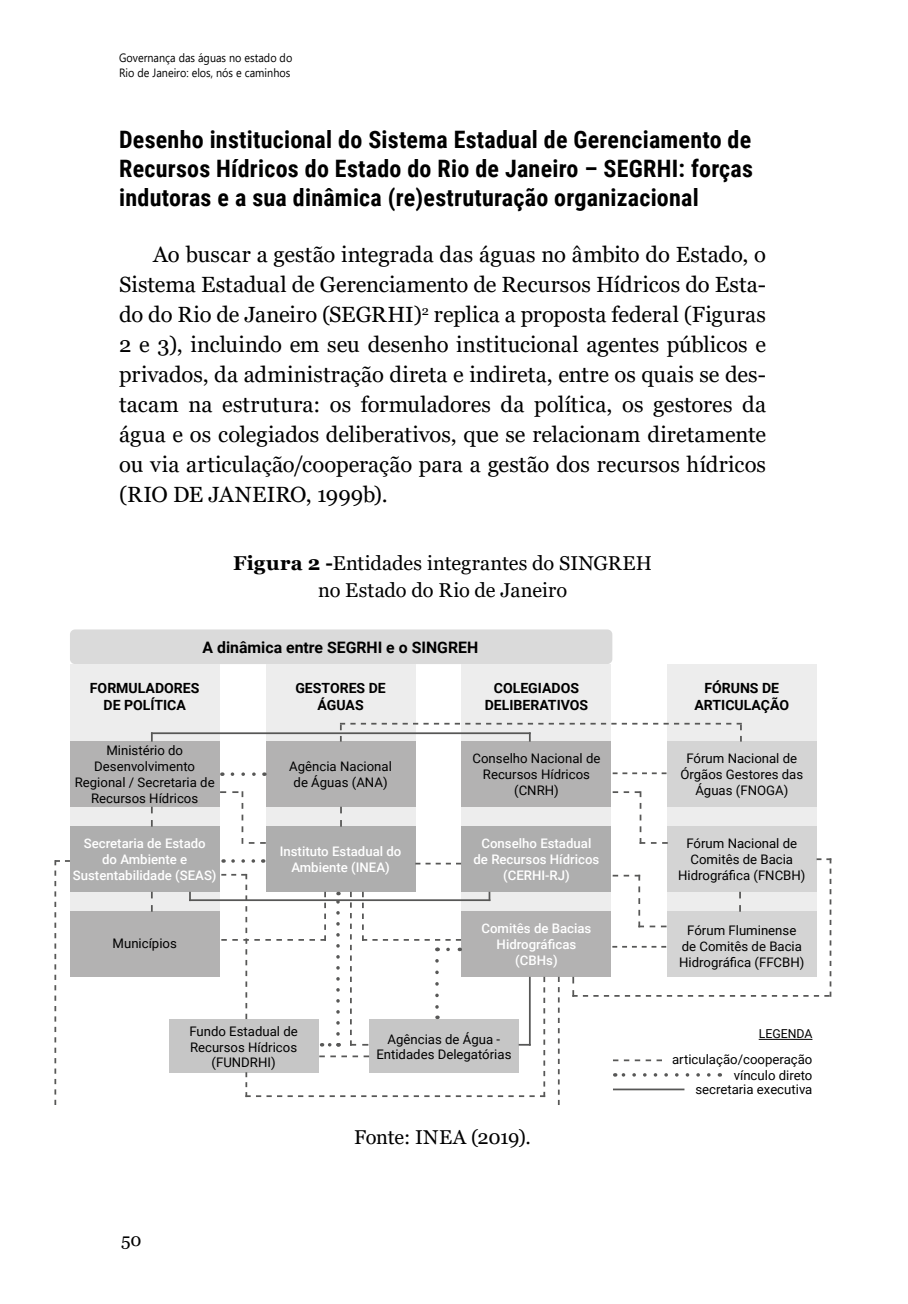
<style>
.page{position:relative;width:908px;height:1304px;background:#fff}
.page>*{position:absolute;margin:0;border:0;box-sizing:border-box;transform-origin:0 0}
.t1{font:700 24px/28.8px "Roboto Condensed";letter-spacing:.01em;color:#000;text-align:justify}
.t2{font:22px/30px "Georgia";letter-spacing:.005em;color:#000;text-align:justify}
.t3{font:20px/27.6px "Georgia";letter-spacing:-.005em;color:#000;text-align:center}
.t4{font:18px "Georgia";color:#000}
.t5{font:700 15.8px "Roboto";color:#000}
.t6{font:700 14px/16.8px "Roboto";color:#000;text-align:center}
.t7{font:13.2px/15.8px "Roboto";color:#000;text-align:center}
.t8{font:500 13.2px/15.8px "Roboto";color:#fff;text-align:center}
.t9{font:12.2px "Roboto";color:#000}
.t10{font:12px/14.4px "Segoe UI";color:#000;scale:.9 1}
.s1{font-weight:700}
</style>
<div class="page">
<div style="left:70px;top:629px;width:542px;height:35px;background:#dadada;border-radius:5px"></div>
<div style="left:666px;top:664px;width:150px;height:78px;background:#ededed"></div>
<div style="left:666px;top:807px;width:150px;height:20px;background:#ededed"></div>
<div style="left:70px;top:664px;width:149px;height:78px;background:#ededed"></div>
<div style="left:70px;top:807px;width:149px;height:20px;background:#ededed"></div>
<div style="left:70px;top:892px;width:149px;height:20px;background:#ededed"></div>
<div style="left:266px;top:664px;width:149px;height:78px;background:#ededed"></div>
<div style="left:266px;top:807px;width:149px;height:20px;background:#ededed"></div>
<div style="left:461px;top:664px;width:150px;height:78px;background:#ededed"></div>
<div style="left:461px;top:807px;width:150px;height:20px;background:#ededed"></div>
<div style="left:461px;top:892px;width:150px;height:20px;background:#ededed"></div>
<div style="left:70px;top:742px;width:149px;height:65px;background:#b3b2b2"></div>
<div style="left:70px;top:827px;width:149px;height:65px;background:#aeaeae"></div>
<div style="left:70px;top:912px;width:149px;height:65px;background:#b3b2b2"></div>
<div style="left:266px;top:742px;width:149px;height:65px;background:#b3b2b2"></div>
<div style="left:266px;top:827px;width:149px;height:65px;background:#aeaeae"></div>
<div style="left:461px;top:742px;width:150px;height:65px;background:#b3b2b2"></div>
<div style="left:461px;top:827px;width:150px;height:65px;background:#aeaeae"></div>
<div style="left:461px;top:912px;width:150px;height:65px;background:#b3b2b2"></div>
<div style="left:666px;top:742px;width:150px;height:65px;background:#d4d4d4"></div>
<div style="left:666px;top:827px;width:150px;height:65px;background:#d4d4d4"></div>
<div style="left:169px;top:1019px;width:149px;height:53px;background:#c6c6c6"></div>
<svg style="left:151px;top:734px;width:2px;height:8px"></svg>
<hr style="left:612px;top:1089px;width:72px;height:1px;background:#575756">
<hr style="left:151px;top:732px;width:379px;height:2px;background:#575756">
<hr style="left:189px;top:899px;width:301px;height:2px;background:#575756">
<svg style="left:612px;top:772px;width:54px;height:2px"></svg>
<svg style="left:613px;top:1059px;width:48px;height:2px"></svg>
<svg style="left:232px;top:772px;width:24px;height:4px"></svg>
<svg style="left:233px;top:859px;width:30px;height:4px"></svg>
<svg style="left:614px;top:1073px;width:94px;height:4px"></svg>
<svg style="left:220px;top:791px;width:23px;height:53px"></svg>
<svg style="left:557px;top:977px;width:2px;height:128px"></svg>
<svg style="left:151px;top:807px;width:2px;height:20px"></svg>
<svg style="left:340px;top:807px;width:2px;height:20px"></svg>
<svg style="left:151px;top:892px;width:2px;height:20px"></svg>
<svg style="left:249px;top:842px;width:17px;height:2px"></svg>
<svg style="left:612px;top:791px;width:55px;height:53px"></svg>
<svg style="left:572px;top:858px;width:259px;height:139px"></svg>
<svg style="left:415px;top:863px;width:46px;height:1px"></svg>
<svg style="left:221px;top:874px;width:324px;height:223px"></svg>
<svg style="left:54px;top:860px;width:16px;height:245px"></svg>
<svg style="left:340px;top:723px;width:401px;height:19px"></svg>
<svg style="left:189px;top:892px;width:2px;height:7px"></svg>
<hr style="left:758px;top:1039px;width:54px;height:1px;background:#000">
<p class="t10" style="left:119px;top:50px;width:194px">Governança das águas no estado do<br>Rio de Janeiro: elos, nós e caminhos</p>
<p class="t1" style="left:119px;top:125px;width:635px">Desenho institucional do Sistema Estadual de Gerenciamento de Recursos Hídricos do Estado do Rio de Janeiro – SEGRHI: forças indutoras e a sua dinâmica (re)estruturação organizacional</p>
<p class="t2" style="left:119px;top:240px;width:648px;text-indent:34px">Ao buscar a gestão integrada das águas no âmbito do Estado, o Sistema Estadual de Gerenciamento de Recursos Hídricos do Esta&shy;do do Rio de Janeiro (SEGRHI)<sup>2</sup> replica a proposta federal (Figuras 2 e 3), incluindo em seu desenho institucional agentes públicos e privados, da administração direta e indireta, entre os quais se des&shy;tacam na estrutura: os formuladores da política, os gestores da água e os colegiados deliberativos, que se relacionam diretamente ou via articulação/cooperação para a gestão dos recursos hídricos (RIO DE JANEIRO, 1999b).</p>
<p class="t3" style="left:233px;top:549px;width:420px"><span class="s1">Figura 2 -</span>Entidades integrantes do SINGREH no Estado do Rio de Janeiro</p>
<p class="t5" style="left:202px;top:636px;width:277px">A dinâmica entre SEGRHI e o SINGREH</p>
<p class="t6" style="left:90px;top:679px;width:111px">FORMULADORES<br>DE POLÍTICA</p>
<p class="t7" style="left:75px;top:742px;width:141px">Ministério do<br>Desenvolvimento<br>Regional / Secretaria de<br>Recursos Hídricos</p>
<p class="t6" style="left:295px;top:679px;width:92px">GESTORES DE<br>ÁGUAS</p>
<p class="t6" style="left:484px;top:679px;width:105px">COLEGIADOS<br>DELIBERATIVOS</p>
<p class="t6" style="left:694px;top:679px;width:96px">FÓRUNS DE<br>ARTICULAÇÃO</p>
<p class="t7" style="left:289px;top:758px;width:104px">Agência Nacional de Águas (ANA)</p>
<p class="t7" style="left:472px;top:750px;width:129px">Conselho Nacional de<br>Recursos Hídricos (CNRH)</p>
<p class="t7" style="left:680px;top:750px;width:124px">Fórum Nacional de<br>Órgãos Gestores das<br>Águas (FNOGA)</p>
<p class="t8" style="left:73px;top:835px;width:145px">Secretaria de Estado<br>do Ambiente e<br>Sustentabilidade (SEAS)</p>
<p class="t8" style="left:280px;top:843px;width:123px">Instituto Estadual do<br>Ambiente (INEA)</p>
<p class="t8" style="left:473px;top:835px;width:127px">Conselho Estadual de Recursos Hídricos (CERHI-RJ)</p>
<p class="t7" style="left:112px;top:935px;width:66px">Municípios</p>
<p class="t8" style="left:481px;top:920px;width:111px">Comitês de Bacias<br>Hidrográficas (CBHs)</p>
<p class="t7" style="left:189px;top:1023px;width:110px">Fundo Estadual de<br>Recursos Hídricos (FUNDRHI)</p>
<p class="t7" style="left:376px;top:1030px;width:136px">Agências de Água -<br>Entidades Delegatórias</p>
<p class="t3" style="left:354px;top:1124px;width:178px">Fonte: INEA (2019).</p>
<p class="t4" style="left:121px;top:1228px;width:22px">50</p>
<p class="t7" style="left:678px;top:835px;width:129px">Fórum Nacional de<br>Comitês de Bacia<br>Hidrográfica (FNCBH)</p>
<p class="t7" style="left:679px;top:922px;width:127px">Fórum Fluminense de Comitês de Bacia<br>Hidrográfica (FFCBH)</p>
<p class="t9" style="left:758px;top:1026px;width:55px">LEGENDA</p>
<p class="t7" style="left:671px;top:1052px;width:142px;line-height:14.8px;text-align:right">articulação/cooperação vínculo direto secretaria executiva</p>
</div>
